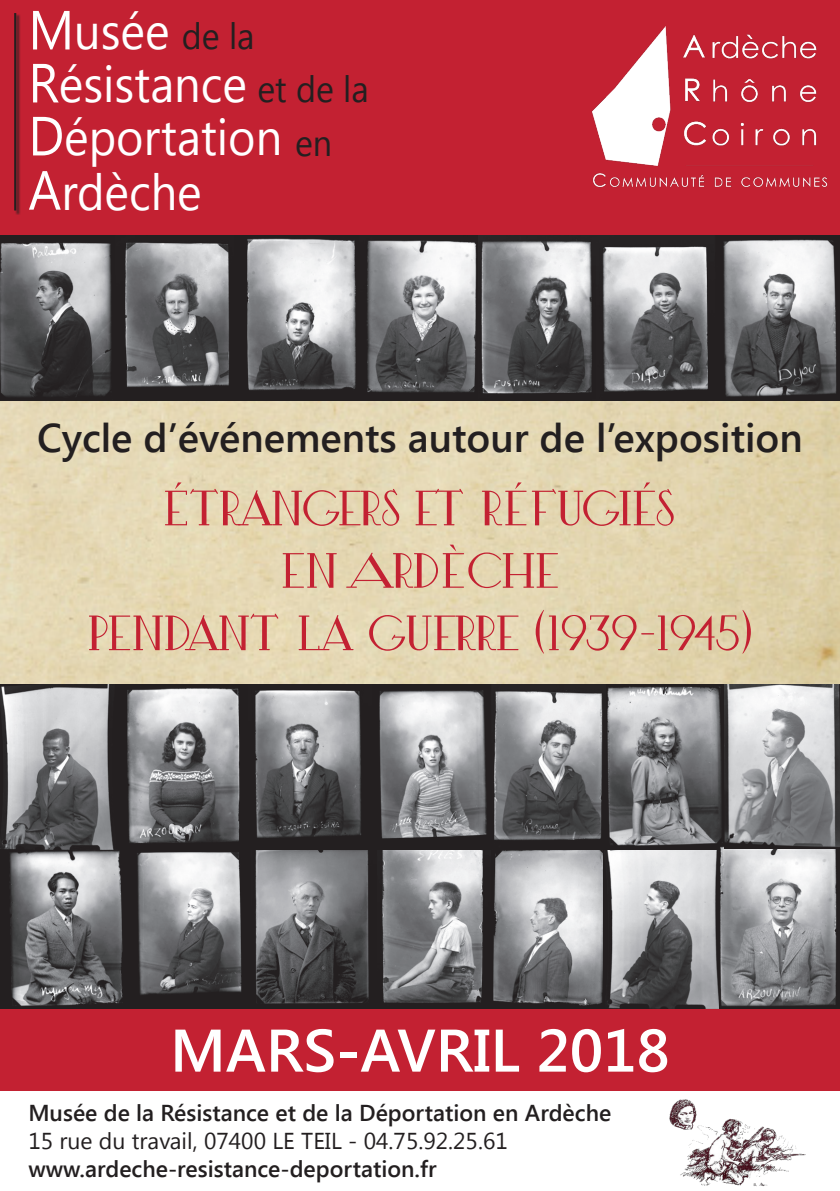
<style>
.page{position:relative;width:840px;height:1191px;background:#fff}
.page>*{position:absolute;margin:0;border:0;box-sizing:border-box;transform-origin:0 0}
.t1{font:600 60px "Segoe UI";color:#fff}
.t2{font:52px "Hot Rod";letter-spacing:-.01em;color:#c32132}
.t3{font:50.4px "Segoe UI";color:#fff;scale:.93 1}
.t4{font:600 40px "Segoe UI";color:#231f20}
.t5{font:600 23px "Segoe UI";color:#231f20}
.t6{font:23px "Segoe UI";color:#231f20}
.s1{font-size:55px}
.s2{font-size:36.6px;color:#231f20}
</style>
<div class="page">
<div style="left:0;top:0;width:839px;height:1090px;background:#c32132"></div>
<div style="left:15px;top:14px;width:6px;height:201px;background:#231f20;opacity:.75"></div>
<hr style="left:14px;top:13px;width:2px;height:197px;background:#231f20">
<img style="left:0;top:400px;width:839px;height:285px">
<img style="left:591px;top:26px;width:237px;height:162px">
<img style="left:0;top:235px;width:478px;height:165px">
<img style="left:490px;top:849px;width:113px;height:159px">
<img style="left:478px;top:235px;width:361px;height:165px">
<img style="left:0;top:849px;width:490px;height:159px">
<img style="left:603px;top:849px;width:236px;height:159px">
<img style="left:0;top:685px;width:488px;height:164px">
<img style="left:488px;top:685px;width:351px;height:164px">
<img style="left:669px;top:1099px;width:135px;height:88px">
<p class="t3" style="left:28px;top:-3px;width:245px"><span class="s1">M</span>usée <span class="s2">de la</span></p>
<p class="t3" style="left:28px;top:50px;width:367px"><span class="s1">R</span>ésistance <span class="s2">et de la</span></p>
<p class="t3" style="left:28px;top:103px;width:328px"><span class="s1">D</span>éportation <span class="s2">en</span></p>
<p class="t3" style="left:28px;top:157px;width:188px"><span class="s1">A</span>rdèche</p>
<p class="t4" style="left:37px;top:409px;width:766px">Cycle d’événements autour de l’exposition</p>
<p class="t2" style="left:164px;top:482px;width:513px">ÉTRANGERS ET RÉFUGIÉS</p>
<p class="t2" style="left:281px;top:544px;width:278px">EN ARDÈCHE</p>
<p class="t2" style="left:88px;top:607px;width:665px">PENDANT LA GUERRE (1939-1945)</p>
<p class="t1" style="left:170px;top:1008px;width:501px">MARS-AVRIL 2018</p>
<p class="t5" style="left:28px;top:1097px;width:584px">Musée de la Résistance et de la Déportation en Ardèche</p>
<p class="t6" style="left:28px;top:1124px;width:480px">15 rue du travail, 07400 LE TEIL - 04.75.92.25.61</p>
<p class="t5" style="left:28px;top:1152px;width:409px">www.ardeche-resistance-deportation.fr</p>
</div>
